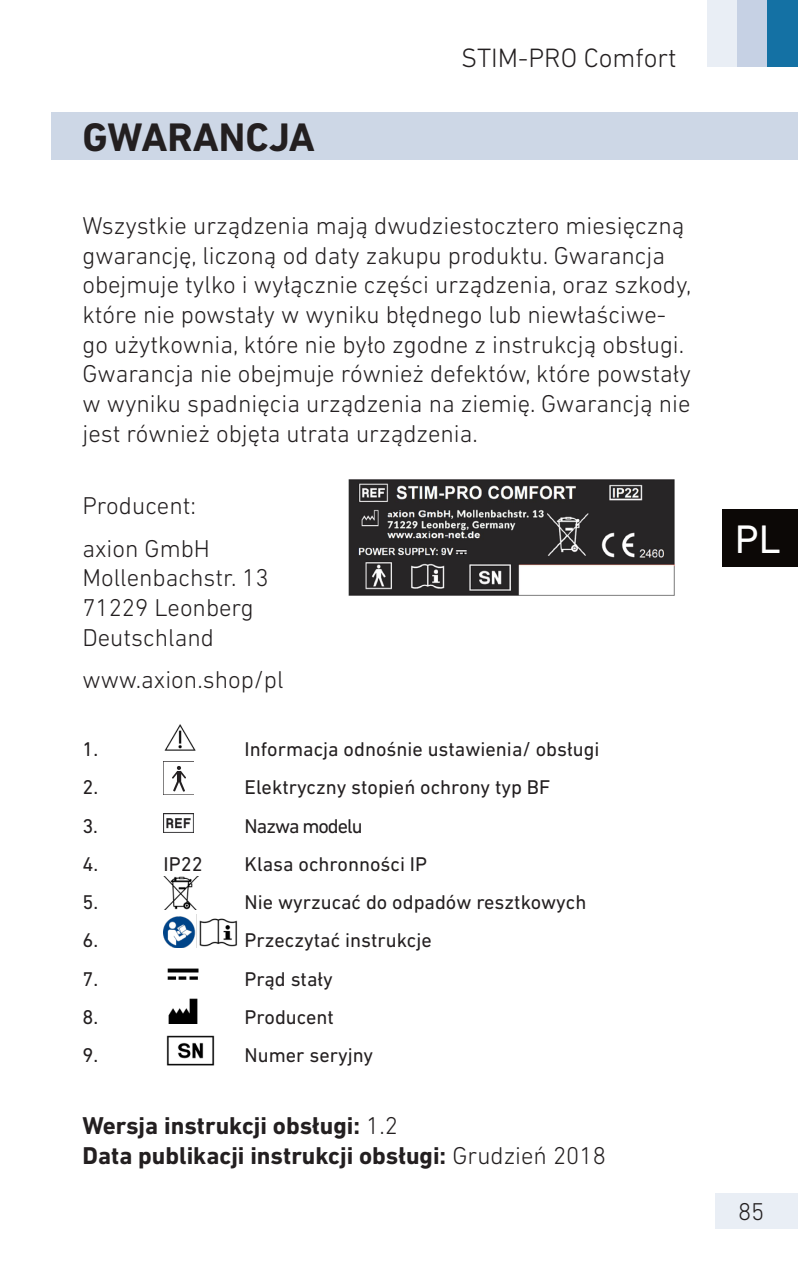
<style>
.page{position:relative;width:798px;height:1276px;background:#fff}
.page>*{position:absolute;margin:0;border:0;box-sizing:border-box;transform-origin:0 0}
.R_Schwarz_unterlegt{font:700 40.5px "DIN Next LT Pro";color:#231f20}
.t1{font:40.5px "DIN Next LT Pro";color:#fff}
.t2{font:300 27px "DIN Next LT Pro";color:#231f20}
.laufender_Text{font:300 24.75px/29.7px "DIN Next LT Pro";color:#231f20}
.laufender_Text-2{font:700 24.75px/29.7px "DIN Next LT Pro";color:#231f20}
.Programm_Text{font:20.25px "DIN Next LT Pro";color:#231f20}
.Programm_Text-2{font:20.25px "DIN Next LT Pro";letter-spacing:-.05em;color:#231f20}
.s1{font-weight:300}
</style>
<div class="page">
<img style="left:164px;top:724px;width:32px;height:27px">
<img style="left:163px;top:761px;width:31px;height:33px">
<img style="left:163px;top:813px;width:31px;height:19px">
<img style="left:163px;top:876px;width:35px;height:33px">
<img style="left:163px;top:914px;width:75px;height:33px">
<img style="left:167px;top:968px;width:32px;height:12px">
<img style="left:168px;top:998px;width:30px;height:26px">
<img style="left:166px;top:1035px;width:49px;height:31px">
<div style="left:51px;top:112px;width:746px;height:47px;background:#cdd7e6"></div>
<img style="left:348px;top:479px;width:327px;height:117px">
<div style="left:714px;top:1193px;width:83px;height:35px;background:#e9eef5"></div>
<div style="left:706px;top:0;width:31px;height:67px;background:#e9eef5"></div>
<div style="left:737px;top:0;width:30px;height:67px;background:#c6d1e4"></div>
<div style="left:767px;top:0;width:30px;height:67px;background:#1471a4"></div>
<div style="left:722px;top:509px;width:75px;height:57px;background:#0c0806"></div>
<p class="R_Schwarz_unterlegt" style="left:83px;top:113px;width:234px">GWARANCJA</p>
<p class="t2" style="left:461px;top:42px;width:217px">STIM-PRO Comfort</p>
<p class="laufender_Text" style="left:82px;top:210px;width:610px">Wszystkie urządzenia mają dwudziestocztero miesięczną gwarancję, liczoną od daty zakupu produktu. Gwarancja obejmuje tylko i wyłącznie części urządzenia, oraz szkody, które nie powstały w wyniku błędnego lub niewłaściwe&shy;go użytkownia, które nie było zgodne z instrukcją obsługi.<br>Gwarancja nie obejmuje również defektów, które powstały w wyniku spadnięcia urządzenia na ziemię. Gwarancją nie jest również objęta utrata urządzenia.</p>
<p class="laufender_Text" style="left:82px;top:490px;width:115px">Producent:</p>
<p class="laufender_Text" style="left:82px;top:533px;width:187px">axion GmbH<br>Mollenbachstr. 13<br>71229 Leonberg<br>Deutschland</p>
<p class="laufender_Text" style="left:82px;top:664px;width:202px">www.axion.shop/pl</p>
<p class="Programm_Text" style="left:82px;top:737px;width:17px">1.</p>
<p class="Programm_Text" style="left:244px;top:737px;width:356px">Informacja odnośnie ustawienia/ obsługi</p>
<p class="Programm_Text" style="left:82px;top:776px;width:17px">2.</p>
<p class="Programm_Text" style="left:244px;top:776px;width:307px">Elektryczny stopień ochrony typ BF</p>
<p class="Programm_Text" style="left:82px;top:814px;width:17px">3.</p>
<p class="Programm_Text-2" style="left:244px;top:814px;width:119px">Nazwa modelu</p>
<p class="Programm_Text" style="left:82px;top:852px;width:17px">4.</p>
<p class="Programm_Text" style="left:163px;top:852px;width:41px">IP22</p>
<p class="Programm_Text" style="left:244px;top:852px;width:184px">Klasa ochronności IP</p>
<p class="Programm_Text" style="left:82px;top:890px;width:17px">5.</p>
<p class="Programm_Text" style="left:244px;top:890px;width:343px">Nie wyrzucać do odpadów resztkowych</p>
<p class="Programm_Text" style="left:82px;top:929px;width:17px">6.</p>
<p class="Programm_Text" style="left:244px;top:929px;width:189px">Przeczytać instrukcje</p>
<p class="Programm_Text" style="left:82px;top:967px;width:17px">7.</p>
<p class="Programm_Text" style="left:244px;top:967px;width:90px">Prąd stały</p>
<p class="Programm_Text" style="left:82px;top:1005px;width:17px">8.</p>
<p class="Programm_Text" style="left:244px;top:1005px;width:91px">Producent</p>
<p class="Programm_Text" style="left:82px;top:1043px;width:17px">9.</p>
<p class="Programm_Text" style="left:244px;top:1043px;width:130px">Numer seryjny</p>
<p class="laufender_Text-2" style="left:82px;top:1111px;width:524px">Wersja instrukcji obsługi: <span class="s1">1.2<br></span>Data publikacji instrukcji obsługi: <span class="s1">Grudzień 2018</span></p>
<h1 class="t1" style="left:734px;top:515px;width:47px">PL</h1>
<p class="laufender_Text" style="left:737px;top:1196px;width:28px">85</p>
</div>
